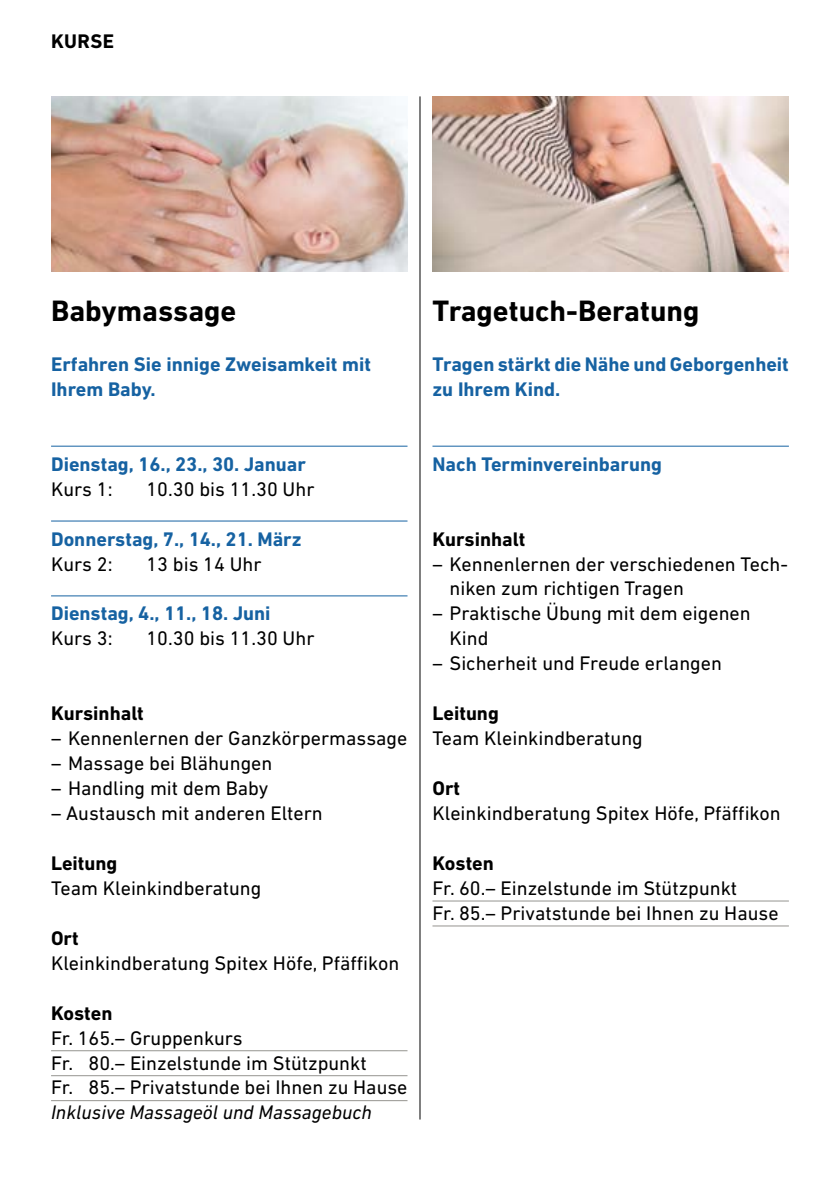
<style>
.page{position:relative;width:840px;height:1191px;background:#fff}
.page>*{position:absolute;margin:0;border:0;box-sizing:border-box;transform-origin:0 0}
.t1{font:700 30px "DIN Next LT Pro";color:#000}
.t2{font:20px/25px "DIN Next LT Pro";color:#000}
.t3{font:700 20px/25px "DIN Next LT Pro";color:#1662a2}
.t4{font:700 20px "DIN Next LT Pro";color:#000}
.t5{font:italic 20px "DIN Next LT Pro";color:#000}
</style>
<div class="page">
<hr style="left:51px;top:446px;width:356px;height:1px;background:#1662a2">
<hr style="left:51px;top:520px;width:356px;height:1px;background:#1662a2">
<hr style="left:51px;top:595px;width:356px;height:1px;background:#1662a2">
<hr style="left:51px;top:1050px;width:356px;height:1px;background:#959490">
<hr style="left:51px;top:1075px;width:356px;height:1px;background:#959490">
<hr style="left:51px;top:1100px;width:356px;height:1px;background:#959490">
<hr style="left:432px;top:446px;width:356px;height:1px;background:#1662a2">
<hr style="left:432px;top:900px;width:356px;height:1px;background:#959490">
<hr style="left:432px;top:925px;width:356px;height:1px;background:#959490">
<img style="left:51px;top:96px;width:356px;height:175px">
<img style="left:432px;top:96px;width:356px;height:175px">
<hr style="left:419px;top:96px;width:1px;height:1023px;background:#000">
<p class="t4" style="left:51px;top:29px;width:64px">KURSE</p>
<h1 class="t1" style="left:51px;top:293px;width:187px">Babymassage</h1>
<p class="t3" style="left:51px;top:351px;width:321px">Erfahren Sie innige Zweisamkeit mit<br>Ihrem Baby.</p>
<p class="t3" style="left:51px;top:451px;width:256px">Dienstag, 16., 23., 30. Januar</p>
<p class="t2" style="left:51px;top:476px;width:63px">Kurs 1:</p>
<p class="t2" style="left:146px;top:476px;width:169px">10.30 bis 11.30 Uhr</p>
<p class="t3" style="left:51px;top:526px;width:252px">Donnerstag, 7., 14., 21. März</p>
<p class="t2" style="left:51px;top:551px;width:63px">Kurs 2:</p>
<p class="t2" style="left:146px;top:551px;width:117px">13 bis 14 Uhr</p>
<p class="t3" style="left:51px;top:601px;width:221px">Dienstag, 4., 11., 18. Juni</p>
<p class="t2" style="left:51px;top:626px;width:63px">Kurs 3:</p>
<p class="t2" style="left:146px;top:626px;width:169px">10.30 bis 11.30 Uhr</p>
<p class="t4" style="left:51px;top:701px;width:94px">Kursinhalt</p>
<p class="t2" style="left:51px;top:725px;width:357px">– Kennenlernen der Ganzkörpermassage</p>
<p class="t2" style="left:51px;top:750px;width:223px">– Massage bei Blähungen</p>
<p class="t2" style="left:51px;top:775px;width:219px">– Handling mit dem Baby</p>
<p class="t2" style="left:51px;top:800px;width:273px">– Austausch mit anderen Eltern</p>
<p class="t4" style="left:51px;top:851px;width:68px">Leitung</p>
<p class="t2" style="left:51px;top:875px;width:212px">Team Kleinkindberatung</p>
<p class="t4" style="left:51px;top:926px;width:29px">Ort</p>
<p class="t2" style="left:51px;top:950px;width:349px">Kleinkindberatung Spitex Höfe, Pfäffikon</p>
<p class="t4" style="left:51px;top:1001px;width:63px">Kosten</p>
<p class="t2" style="left:51px;top:1025px;width:358px">Fr. 165.– Gruppenkurs<br>Fr. 80.– Einzelstunde im Stützpunkt<br>Fr. 85.– Privatstunde bei Ihnen zu Hause</p>
<p class="t5" style="left:51px;top:1101px;width:322px">Inklusive Massageöl und Massagebuch</p>
<h1 class="t1" style="left:432px;top:293px;width:268px">Tragetuch-Beratung</h1>
<p class="t3" style="left:432px;top:351px;width:358px">Tragen stärkt die Nähe und Geborgenheit zu Ihrem Kind.</p>
<p class="t3" style="left:432px;top:451px;width:231px">Nach Terminvereinbarung</p>
<p class="t4" style="left:432px;top:527px;width:94px">Kursinhalt</p>
<p class="t2" style="left:449px;top:551px;width:340px;text-indent:-17px">– Kennenlernen der verschiedenen Tech&shy;niken zum richtigen Tragen</p>
<p class="t2" style="left:449px;top:601px;width:302px;text-indent:-17px">– Praktische Übung mit dem eigenen<br>Kind</p>
<p class="t2" style="left:432px;top:651px;width:291px">– Sicherheit und Freude erlangen</p>
<p class="t4" style="left:432px;top:701px;width:68px">Leitung</p>
<p class="t2" style="left:432px;top:725px;width:212px">Team Kleinkindberatung</p>
<p class="t4" style="left:432px;top:776px;width:29px">Ort</p>
<p class="t2" style="left:432px;top:800px;width:349px">Kleinkindberatung Spitex Höfe, Pfäffikon</p>
<p class="t4" style="left:432px;top:851px;width:63px">Kosten</p>
<p class="t2" style="left:432px;top:875px;width:347px">Fr. 60.– Einzelstunde im Stützpunkt<br>Fr. 85.– Privatstunde bei Ihnen zu Hause</p>
</div>
